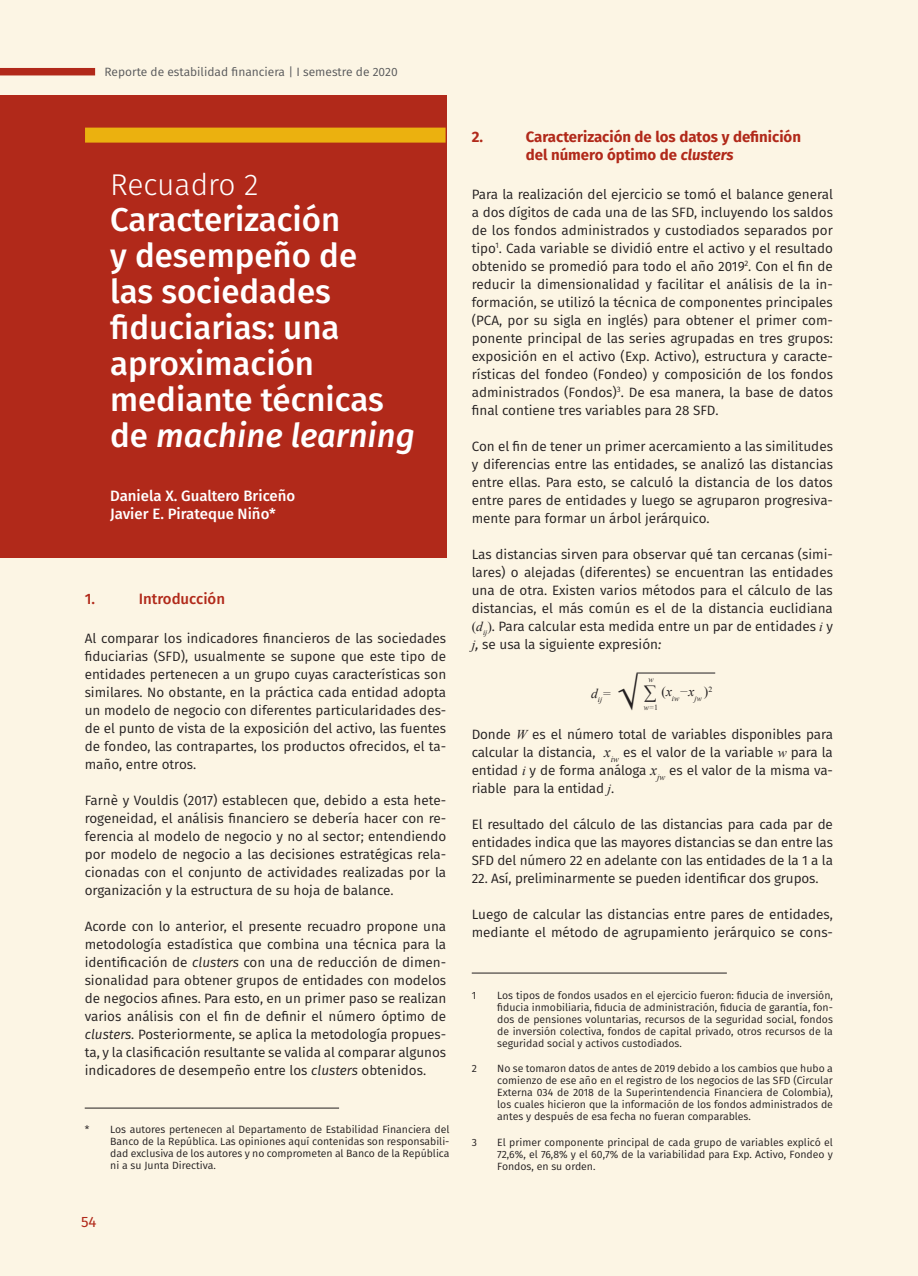
<style>
.page{position:relative;width:918px;height:1276px;background:#fcf5e4}
.page>*{position:absolute;margin:0;border:0;box-sizing:border-box;transform-origin:0 0}
.t1{font:italic 38.55px "Times New Roman";color:#231f20}
.t2{font:500 33px/36px "Fira Sans";color:#fff}
.t3{font:300 30px "Fira Sans";color:#fff}
.t4{font:italic 17.7px "Times New Roman";color:#231f20}
.t5{font:700 15px/18px "Fira Sans";color:#b1291a}
.t6{font:500 15px/18px "Fira Sans";color:#fff}
.t7{font:500 15px "Fira Sans";color:#b1291a}
.t8{font:15px "Fira Sans";color:#b1291a}
.t9{font:13.5px/18px "Fira Sans";color:#231f20;text-align:justify}
.t10{font:italic 13.5px "Times New Roman";color:#231f20}
.t11{font:12px "Fira Sans";color:#57585a}
.t12{font:10.5px/12px "Fira Sans";color:#231f20;text-align:justify}
.t13{font:italic 7.8px "Times New Roman";color:#231f20}
.t14{font:7.8px "Times New Roman";color:#231f20}
.s1{font-style:italic}
.s2{font-family:"Times New Roman"}
.s3{font-family:"Times New Roman";font-style:italic}
.s4{font-style:normal}
.s5{font-family:"Times New Roman";font-style:italic;font-size:15px}
</style>
<div class="page">
<div style="left:0;top:95px;width:446px;height:463px;background:#b1291a"></div>
<div style="left:85px;top:128px;width:361px;height:15px;background:#ebb10f"></div>
<hr style="left:85px;top:1107px;width:254px;height:1px;background:#231f20">
<hr style="left:637px;top:672px;width:78px;height:1px;background:#231f20">
<hr style="left:472px;top:972px;width:255px;height:1px;background:#231f20">
<div style="left:0;top:68px;width:95px;height:7px;background:#b1291a"></div>
<p class="t11" style="left:105px;top:63px;width:295px">Reporte de estabilidad financiera | I semestre de 2020</p>
<h3 class="t3" style="left:110px;top:163px;width:150px">Recuadro 2</h3>
<h2 class="t2" style="left:110px;top:200px;width:306px">Caracterización<br>y desempeño de<br>las sociedades fiduciarias: una aproximación mediante técnicas de <span class="s1">machine learning</span></h2>
<p class="t6" style="left:110px;top:486px;width:187px">Daniela X. Gualtero Briceño<br>Javier E. Pirateque Niño*</p>
<p class="t7" style="left:85px;top:587px;width:12px">1.</p>
<p class="t7" style="left:139px;top:587px;width:88px">Introducción</p>
<p class="t9" style="left:85px;top:629px;width:363px">Al comparar los indicadores financieros de las sociedades fiduciarias (SFD), usualmente se supone que este tipo de entidades pertenecen a un grupo cuyas características son similares. No obstante, en la práctica cada entidad adopta un modelo de negocio con diferentes particularidades des&shy;de el punto de vista de la exposición del activo, las fuentes de fondeo, las contrapartes, los productos ofrecidos, el ta&shy;maño, entre otros.</p>
<p class="t9" style="left:85px;top:791px;width:363px">Farnè y Vouldis (2017) establecen que, debido a esta hete&shy;rogeneidad, el análisis financiero se debería hacer con re&shy;ferencia al modelo de negocio y no al sector; entendiendo por modelo de negocio a las decisiones estratégicas rela&shy;cionadas con el conjunto de actividades realizadas por la organización y la estructura de su hoja de balance.</p>
<p class="t9" style="left:85px;top:917px;width:363px">Acorde con lo anterior, el presente recuadro propone una metodología estadística que combina una técnica para la identificación de <span class="s1">clusters</span> con una de reducción de dimen&shy;sionalidad para obtener grupos de entidades con modelos de negocios afines. Para esto, en un primer paso se realizan varios análisis con el fin de definir el número óptimo de <span class="s1">clusters.</span> Posteriormente, se aplica la metodología propues&shy;ta, y la clasificación resultante se valida al comparar algunos indicadores de desempeño entre los <span class="s1">clusters</span> obtenidos.</p>
<p class="t12" style="left:110px;top:1123px;width:341px;text-indent:-26px">* Los autores pertenecen al Departamento de Estabilidad Financiera del Banco de la República. Las opiniones aquí contenidas son responsabili&shy;dad exclusiva de los autores y no comprometen al Banco de la República ni a su Junta Directiva.</p>
<p class="t8" style="left:81px;top:1210px;width:17px">54</p>
<p class="t5" style="left:472px;top:126px;width:13px">2.</p>
<p class="t5" style="left:526px;top:126px;width:277px">Caracterización de los datos y definición del número óptimo de <span class="s1">clusters</span></p>
<p class="t9" style="left:472px;top:185px;width:363px">Para la realización del ejercicio se tomó el balance general a dos dígitos de cada una de las SFD, incluyendo los saldos de los fondos administrados y custodiados separados por tipo<sup>1</sup>. Cada variable se dividió entre el activo y el resultado obtenido se promedió para todo el año 2019<sup>2</sup>. Con el fin de reducir la dimensionalidad y facilitar el análisis de la in&shy;formación, se utilizó la técnica de componentes principales (PCA, por su sigla en inglés) para obtener el primer com&shy;ponente principal de las series agrupadas en tres grupos: exposición en el activo (Exp. Activo), estructura y caracte&shy;rísticas del fondeo (Fondeo) y composición de los fondos administrados (Fondos)<sup>3</sup>. De esa manera, la base de datos final contiene tres variables para 28 SFD.</p>
<p class="t9" style="left:472px;top:437px;width:363px">Con el fin de tener un primer acercamiento a las similitudes y diferencias entre las entidades, se analizó las distancias entre ellas. Para esto, se calculó la distancia de los datos entre pares de entidades y luego se agruparon progresiva&shy;mente para formar un árbol jerárquico.</p>
<p class="t9" style="left:472px;top:545px;width:363px">Las distancias sirven para observar qué tan cercanas (simi&shy;lares) o alejadas (diferentes) se encuentran las entidades una de otra. Existen varios métodos para el cálculo de las distancias, el más común es el de la distancia euclidiana <span class="s2">(</span><span class="s3">d</span><sub>ij</sub><span class="s2">)</span>. Para calcular esta medida entre un par de entidades <span class="s3">i</span> y <span class="s3">j</span><span class="s1">,</span> se usa la siguiente expresión<span class="s1">:</span></p>
<p class="t13" style="left:662px;top:693px;width:48px"><sup>(</sup><sup>x</sup>iw<sup>−x</sup>jw <sup>)</sup></p>
<h1 class="t1" style="left:617px;top:669px;width:23px">√</h1>
<p class="t13" style="left:649px;top:674px;width:7px">w</p>
<p class="t13" style="left:644px;top:702px;width:16px">w=<span class="s4">1</span></p>
<p class="t9" style="left:472px;top:725px;width:363px">Donde <span class="s3">W</span> es el número total de variables disponibles para calcular la distancia, <span class="s5">x</span><sub>iw</sub> es el valor de la variable <span class="s3">w</span> para la entidad <span class="s3">i</span> y de forma análoga <span class="s5">x</span><sub>jw</sub> es el valor de la misma va&shy;riable para la entidad <span class="s3">j</span>.</p>
<p class="t9" style="left:472px;top:815px;width:363px">El resultado del cálculo de las distancias para cada par de entidades indica que las mayores distancias se dan entre las SFD del número 22 en adelante con las entidades de la 1 a la</p>
<p class="t9" style="left:472px;top:869px;width:348px">22. Así, preliminarmente se pueden identificar dos grupos.</p>
<p class="t9" style="left:472px;top:905px;width:363px">Luego de calcular las distancias entre pares de entidades, mediante el método de agrupamiento jerárquico se cons-</p>
<h3 class="t4" style="left:644px;top:680px;width:14px">∑</h3>
<p class="t14" style="left:708px;top:684px;width:5px">2</p>
<p class="t10" style="left:591px;top:684px;width:22px">d<sub>ij</sub>=</p>
<p class="t12" style="left:472px;top:988px;width:6px">1</p>
<p class="t12" style="left:497px;top:988px;width:337px">Los tipos de fondos usados en el ejercicio fueron: fiducia de inversión, fiducia inmobiliaria, fiducia de administración, fiducia de garantía, fon&shy;dos de pensiones voluntarias, recursos de la seguridad social, fondos de inversión colectiva, fondos de capital privado, otros recursos de la seguridad social y activos custodiados.</p>
<p class="t12" style="left:472px;top:1062px;width:7px">2</p>
<p class="t12" style="left:497px;top:1062px;width:337px">No se tomaron datos de antes de 2019 debido a los cambios que hubo a comienzo de ese año en el registro de los negocios de las SFD (Circular Externa 034 de 2018 de la Superintendencia Financiera de Colombia), los cuales hicieron que la información de los fondos administrados de antes y después de esa fecha no fueran comparables.</p>
<p class="t12" style="left:472px;top:1135px;width:7px">3</p>
<p class="t12" style="left:497px;top:1135px;width:337px">El primer componente principal de cada grupo de variables explicó el 72,6%, el 76,8% y el 60,7% de la variabilidad para Exp. Activo, Fondeo y Fondos, en su orden.</p>
</div>
